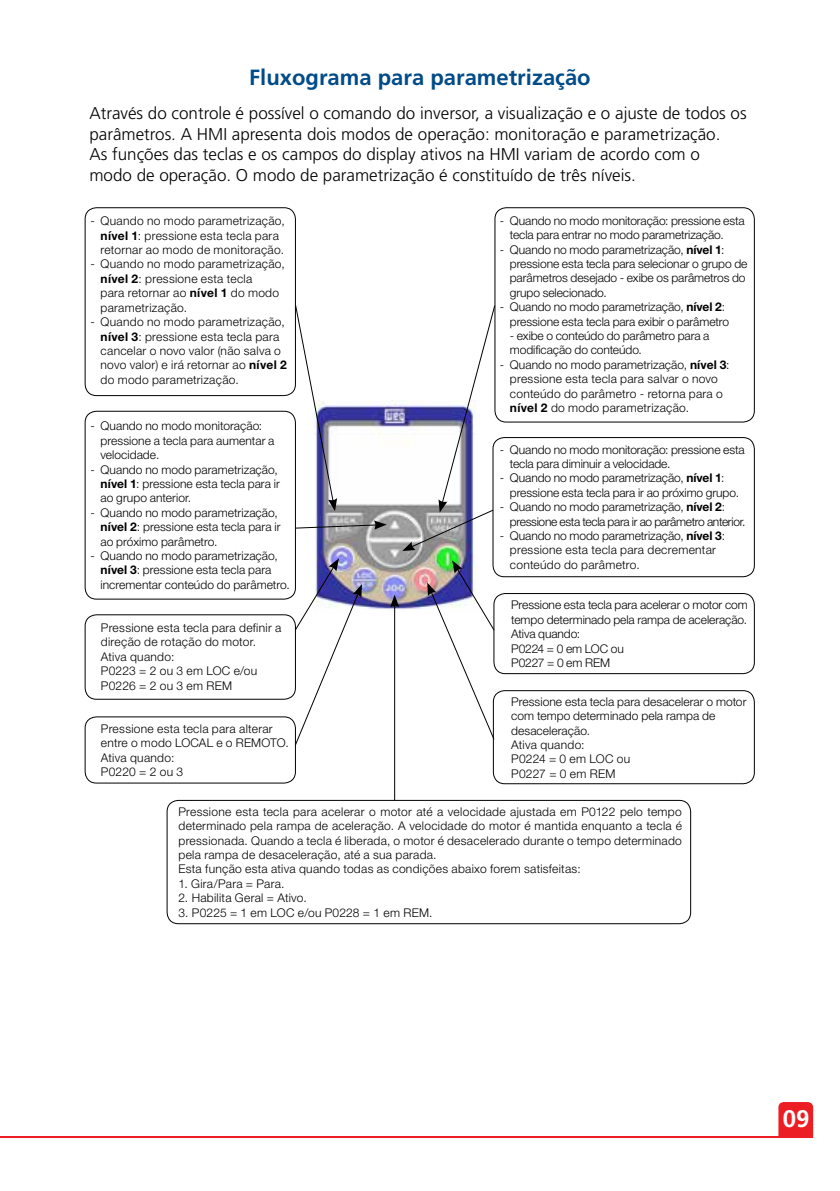
<style>
.page{position:relative;width:840px;height:1191px;background:#fff}
.page>*{position:absolute;margin:0;border:0;box-sizing:border-box;transform-origin:0 0}
.t1{font:700 24px "Frutiger";color:#fff}
.t2{font:700 22px "Frutiger";color:#004b88}
.t3{font:300 17px/20.4px "Frutiger";color:#000}
.t4{font:300 16px/19.2px "Helvetica Neue LT Pro";color:#000}
.t5{font:300 12px/14.4px "Helvetica Neue LT Pro";letter-spacing:.005em;color:#000}
.t6{font:300 12px/14.4px "Helvetica Neue LT Pro";letter-spacing:.025em;color:#000}
.t7{font:300 12px/14.4px "Helvetica Neue LT Pro";letter-spacing:-.025em;color:#000}
.s1{font-weight:700}
</style>
<div class="page">
<svg style="left:778px;top:1102px;width:34px;height:34px"></svg>
<hr style="left:0;top:1136px;width:812px;height:2px;background:#ed1d24">
<div style="left:494px;top:207px;width:260px;height:215px;border:1px solid #000;border-radius:11px"></div>
<div style="left:85px;top:207px;width:210px;height:189px;border:1px solid #000;border-radius:11px"></div>
<div style="left:492px;top:437px;width:262px;height:140px;border:1px solid #000;border-radius:11px"></div>
<div style="left:85px;top:411px;width:210px;height:188px;border:1px solid #000;border-radius:11px"></div>
<div style="left:493px;top:593px;width:261px;height:81px;border:1px solid #000;border-radius:11px"></div>
<div style="left:85px;top:614px;width:210px;height:85px;border:1px solid #000;border-radius:11px"></div>
<div style="left:493px;top:690px;width:261px;height:94px;border:1px solid #000;border-radius:11px"></div>
<div style="left:85px;top:716px;width:210px;height:67px;border:1px solid #000;border-radius:11px"></div>
<img style="left:314px;top:400px;width:160px;height:213px">
<svg style="left:294px;top:520px;width:92px;height:9px"></svg>
<svg style="left:294px;top:304px;width:43px;height:207px"></svg>
<svg style="left:427px;top:560px;width:68px;height:180px"></svg>
<svg style="left:402px;top:304px;width:93px;height:247px"></svg>
<hr style="left:394px;top:604px;width:1px;height:196px;background:#000">
<svg style="left:390px;top:594px;width:9px;height:13px"></svg>
<svg style="left:294px;top:558px;width:68px;height:188px"></svg>
<div style="left:167px;top:800px;width:523px;height:124px;border:1px solid #000;border-radius:11px"></div>
<h2 class="t2" style="left:249px;top:64px;width:343px">Fluxograma para parametrização</h2>
<p class="t4" style="left:93px;top:109px;width:644px">Através da HMI é possível o comando do inversor, a visualização e o ajuste de todos os parâmetros. A HMI apresenta dois modos de operação: monitoração e parametrização.<br>As funções das teclas e os campos do display ativos na HMI variam de acordo com o modo de operação. O modo de parametrização é constituído de três níveis.</p>
<p class="t3" style="left:89px;top:103px;width:658px">Através do controle é possível o comando do inversor, a visualização e o ajuste de todos os parâmetros. A HMI apresenta dois modos de operação: monitoração e parametrização.<br>As funções das teclas e os campos do display ativos na HMI variam de acordo com o modo de operação. O modo de parametrização é constituído de três níveis.</p>
<p class="t6" style="left:100px;top:213px;width:186px;text-indent:-10px">- Quando no modo parametrização, <span class="s1">nível 1</span>: pressione esta tecla para retornar ao modo de monitoração.</p>
<p class="t6" style="left:100px;top:257px;width:186px;text-indent:-10px">- Quando no modo parametrização, <span class="s1">nível 2</span>: pressione esta tecla<br>para retornar ao <span class="s1">nível 1</span> do modo parametrização.</p>
<p class="t6" style="left:100px;top:314px;width:188px;text-indent:-10px">- Quando no modo parametrização, <span class="s1">nível 3</span>: pressione esta tecla para cancelar o novo valor (não salva o novo valor) e irá retornar ao <span class="s1">nível 2 </span>do modo parametrização.</p>
<p class="t5" style="left:100px;top:418px;width:175px;text-indent:-10px">- Quando no modo monitoração: pressione a tecla para aumentar a velocidade.</p>
<p class="t5" style="left:100px;top:462px;width:181px;text-indent:-10px">- Quando no modo parametrização, <span class="s1">nível 1</span>: pressione esta tecla para ir ao grupo anterior.</p>
<p class="t5" style="left:100px;top:505px;width:181px;text-indent:-10px">- Quando no modo parametrização, <span class="s1">nível 2</span>: pressione esta tecla para ir ao próximo parâmetro.</p>
<p class="t5" style="left:100px;top:548px;width:191px;text-indent:-10px">- Quando no modo parametrização, <span class="s1">nível 3</span>: pressione esta tecla para incrementar conteúdo do parâmetro.</p>
<p class="t5" style="left:101px;top:620px;width:182px">Pressione esta tecla para definir a direção de rotação do motor.<br>Ativa quando:<br>P0223 = 2 ou 3 em LOC e/ou<br>P0226 = 2 ou 3 em REM</p>
<p class="t5" style="left:101px;top:721px;width:189px">Pressione esta tecla para alterar entre o modo LOCAL e o REMOTO.<br>Ativa quando:<br>P0220 = 2 ou 3</p>
<p class="t5" style="left:509px;top:213px;width:236px;text-indent:-10px">- Quando no modo monitoração: pressione esta tecla para entrar no modo parametrização.</p>
<p class="t5" style="left:509px;top:242px;width:239px;text-indent:-10px">- Quando no modo parametrização, <span class="s1">nível 1</span>: pressione esta tecla para selecionar o grupo de parâmetros desejado - exibe os parâmetros do grupo selecionado.</p>
<p class="t5" style="left:509px;top:299px;width:220px;text-indent:-10px">- Quando no modo parametrização, <span class="s1">nível 2</span>: pressione esta tecla para exibir o parâmetro</p>
<p class="t5" style="left:509px;top:328px;width:201px">- exibe o conteúdo do parâmetro para a modificação do conteúdo.</p>
<p class="t5" style="left:509px;top:357px;width:221px;text-indent:-10px">- Quando no modo parametrização, <span class="s1">nível 3</span>: pressione esta tecla para salvar o novo conteúdo do parâmetro - retorna para o <span class="s1">nível 2</span> do modo parametrização.</p>
<p class="t5" style="left:509px;top:442px;width:236px;text-indent:-10px">- Quando no modo monitoração: pressione esta tecla para diminuir a velocidade.</p>
<p class="t5" style="left:509px;top:470px;width:230px;text-indent:-10px">- Quando no modo parametrização, <span class="s1">nível 1</span>: pressione esta tecla para ir ao próximo grupo.</p>
<p class="t7" style="left:509px;top:499px;width:237px;text-indent:-10px">- Quando no modo parametrização, <span class="s1">nível 2</span>: pressione esta tecla para ir ao parâmetro anterior.</p>
<p class="t5" style="left:509px;top:528px;width:216px;text-indent:-10px">- Quando no modo parametrização, <span class="s1">nível 3</span>: pressione esta tecla para decrementar conteúdo do parâmetro.</p>
<p class="t5" style="left:511px;top:597px;width:238px">Pressione esta tecla para acelerar o motor com tempo determinado pela rampa de aceleração.<br>Ativa quando:<br>P0224 = 0 em LOC ou<br>P0227 = 0 em REM</p>
<p class="t5" style="left:511px;top:694px;width:236px">Pressione esta tecla para desacelerar o motor com tempo determinado pela rampa de desaceleração.<br>Ativa quando:<br>P0224 = 0 em LOC ou<br>P0227 = 0 em REM</p>
<p class="t6" style="left:178px;top:804px;width:504px">Pressione esta tecla para acelerar o motor até a velocidade ajustada em P0122 pelo tempo determinado pela rampa de aceleração. A velocidade do motor é mantida enquanto a tecla é pressionada. Quando a tecla é liberada, o motor é desacelerado durante o tempo determinado pela rampa de desaceleração, até a sua parada.<br>Esta função esta ativa quando todas as condições abaixo forem satisfeitas:</p>
<p class="t5" style="left:178px;top:876px;width:107px">1. Gira/Para = Para.</p>
<p class="t6" style="left:178px;top:890px;width:130px">2. Habilita Geral = Ativo.</p>
<p class="t5" style="left:178px;top:905px;width:255px">3. P0225 = 1 em LOC e/ou P0228 = 1 em REM.</p>
<h1 class="t1" style="left:782px;top:1104px;width:28px">09</h1>
</div>
